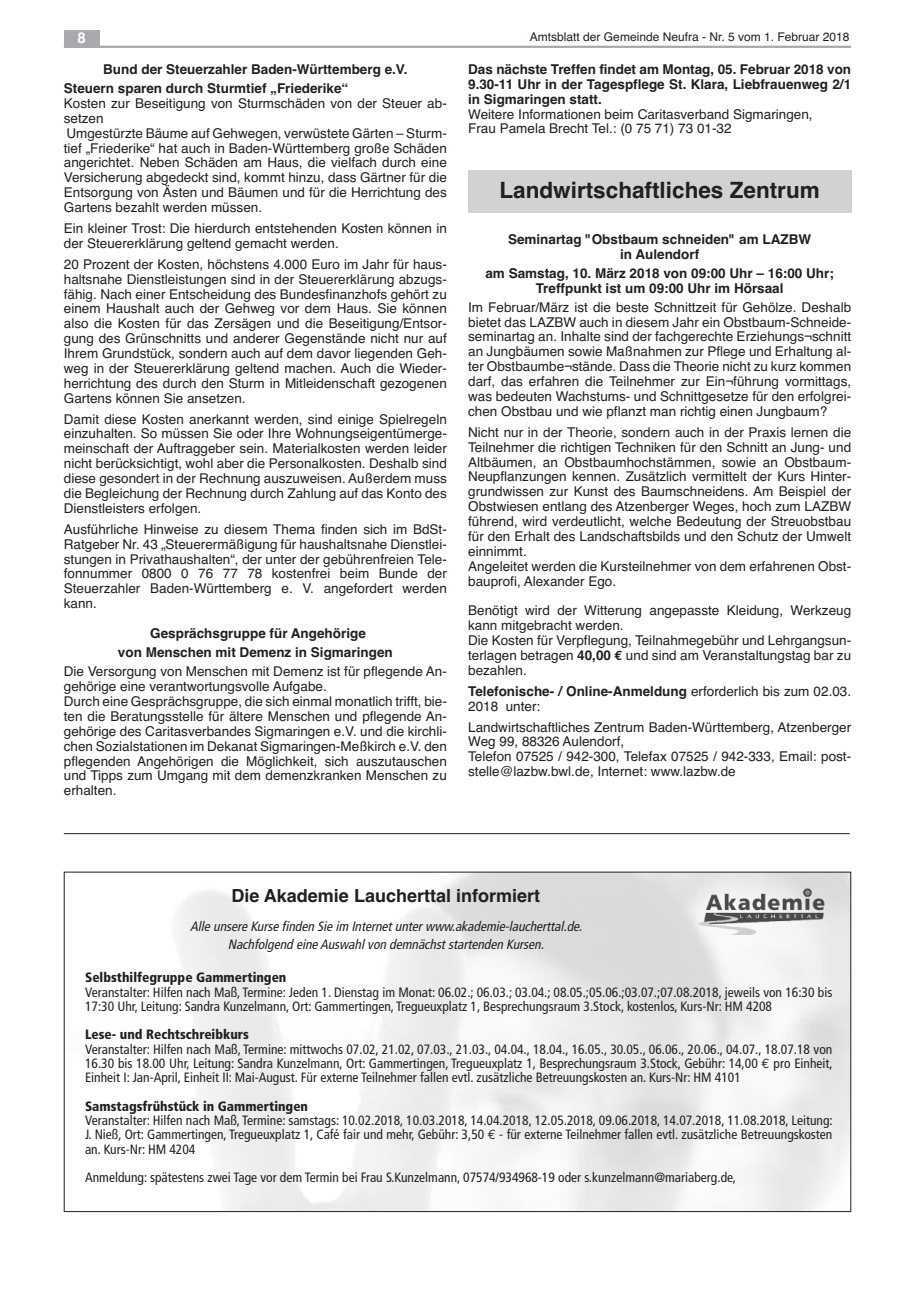
<style>
.page{position:relative;width:915px;height:1297px;background:#fff}
.page>*{position:absolute;margin:0;border:0;box-sizing:border-box;transform-origin:0 0}
.t1{font:700 22.5px "Helvetica";color:#231f20}
.t2{font:700 18px "Helvetica";color:#231f20}
.t3{font:700 15px "Helvetica";color:#fff}
.t4{font:13.5px/14.9px "Helvetica";color:#231f20}
.t5{font:condensed 13.5px/14.2px "Frutiger";color:#231f20;text-align:justify}
.t6{font:700 13.5px/14.9px "Helvetica";color:#231f20;text-align:center}
.t7{font:italic condensed 13.5px/18px "Frutiger";color:#231f20;text-align:center}
.t8{font:900 condensed 13.5px "Frutiger";color:#231f20}
.t9{font:12px "Helvetica";color:#231f20}
.s1{font-weight:700}
.s2{font-family:"Euro Mono";font-weight:700}
.s3{font-family:"Euro Mono";font-stretch:normal}
</style>
<div class="page">
<div style="left:468px;top:170px;width:382px;height:43px;background:#d1d2d4"></div>
<hr style="left:64px;top:46px;width:786px;height:2px;background:#a8a9ad">
<div style="left:64px;top:30px;width:35px;height:17px;background:#a8a9ad"></div>
<img style="left:698px;top:888px;width:126px;height:46px">
<hr style="left:64px;top:833px;width:785px;height:1px;background:#231f20">
<p class="t3" style="left:77px;top:29px;width:10px">8</p>
<p class="t9" style="left:529px;top:30px;width:321px">Amtsblatt der Gemeinde Neufra - Nr. 5 vom 1. Februar 2018</p>
<p class="t6" style="left:64px;top:60px;width:345px;line-height:19.2px;text-align:left;text-indent:39px">Bund der Steuerzahler Baden-Württemberg e.V.<br>Steuern sparen durch Sturmtief „Friederike“</p>
<p class="t4" style="left:64px;top:96px;width:384px">Kosten zur Beseitigung von Sturmschäden von der Steuer ab&shy;setzen<br>Umgestürzte Bäume auf Gehwegen, verwüstete Gärten – Sturm&shy;tief „Friederike“ hat auch in Baden-Württemberg große Schäden angerichtet. Neben Schäden am Haus, die vielfach durch eine Versicherung abgedeckt sind, kommt hinzu, dass Gärtner für die Entsorgung von Ästen und Bäumen und für die Herrichtung des Gartens bezahlt werden müssen.</p>
<p class="t4" style="left:64px;top:221px;width:384px">Ein kleiner Trost: Die hierdurch entstehenden Kosten können in der Steuererklärung geltend gemacht werden.</p>
<p class="t4" style="left:64px;top:257px;width:384px;text-align:justify">20 Prozent der Kosten, höchstens 4.000 Euro im Jahr für haus&shy;haltsnahe Dienstleistungen sind in der Steuererklärung abzugs&shy;fähig. Nach einer Entscheidung des Bundesfinanzhofs gehört zu einem Haushalt auch der Gehweg vor dem Haus. Sie können also die Kosten für das Zersägen und die Beseitigung/Entsor&shy;gung des Grünschnitts und anderer Gegenstände nicht nur auf Ihrem Grundstück, sondern auch auf dem davor liegenden Geh&shy;weg in der Steuererklärung geltend machen. Auch die Wieder&shy;herrichtung des durch den Sturm in Mitleidenschaft gezogenen Gartens können Sie ansetzen.</p>
<p class="t4" style="left:64px;top:411px;width:384px;text-align:justify">Damit diese Kosten anerkannt werden, sind einige Spielregeln einzuhalten. So müssen Sie oder Ihre Wohnungseigentümerge&shy;meinschaft der Auftraggeber sein. Materialkosten werden leider nicht berücksichtigt, wohl aber die Personalkosten. Deshalb sind diese gesondert in der Rechnung auszuweisen. Außerdem muss die Begleichung der Rechnung durch Zahlung auf das Konto des Dienstleisters erfolgen.</p>
<p class="t4" style="left:64px;top:522px;width:384px;text-align:justify">Ausführliche Hinweise zu diesem Thema finden sich im BdSt-Ratgeber Nr. 43 „Steuerermäßigung für haushaltsnahe Dienstlei&shy;stungen in Privathaushalten“, der unter der gebührenfreien Tele&shy;fonnummer 0800 0 76 77 78 kostenfrei beim Bunde der Steuerzahler Baden-Württemberg e. V. angefordert werden kann.</p>
<p class="t6" style="left:118px;top:624px;width:276px;line-height:19.2px">Gesprächsgruppe für Angehörige<br>von Menschen mit Demenz in Sigmaringen</p>
<p class="t4" style="left:64px;top:664px;width:384px">Die Versorgung von Menschen mit Demenz ist für pflegende An&shy;gehörige eine verantwortungsvolle Aufgabe.<br>Durch eine Gesprächsgruppe, die sich einmal monatlich trifft, bie&shy;ten die Beratungsstelle für ältere Menschen und pflegende An&shy;gehörige des Caritasverbandes Sigmaringen e.V. und die kirchli&shy;chen Sozialstationen im Dekanat Sigmaringen-Meßkirch e.V. den pflegenden Angehörigen die Möglichkeit, sich auszutauschen und Tipps zum Umgang mit dem demenzkranken Menschen zu erhalten.</p>
<p class="t6" style="left:468px;top:62px;width:384px;text-align:justify">Das nächste treffen findet am Montag, 05. Februar 2018 von 9.30-11 Uhr in der tagespflege St. Klara, Liebfrauenweg 2/1 in Sigmaringen statt.</p>
<p class="t4" style="left:468px;top:106px;width:346px">Weitere Informationen beim Caritasverband Sigmaringen,<br>Frau Pamela Brecht Tel.: (0 75 71) 73 01-32</p>
<h1 class="t1" style="left:499px;top:177px;width:322px">Landwirtschaftliches Zentrum</h1>
<p class="t6" style="left:508px;top:232px;width:305px">Seminartag "obstbaum schneiden" am LAZBW in Aulendorf</p>
<p class="t6" style="left:485px;top:266px;width:350px">am Samstag, 10. März 2018 von 09:00 Uhr – 16:00 Uhr; treffpunkt ist um 09:00 Uhr im hörsaal</p>
<p class="t4" style="left:468px;top:300px;width:384px;text-align:justify">Im Februar/März ist die beste Schnittzeit für Gehölze. Deshalb bietet das LAZBW auch in diesem Jahr ein Obstbaum-Schneide&shy;seminartag an. Inhalte sind der fachgerechte Erziehungs¬schnitt an Jungbäumen sowie Maßnahmen zur Pflege und Erhaltung al&shy;ter Obstbaumbe¬stände. Dass die Theorie nicht zu kurz kommen darf, das erfahren die Teilnehmer zur Ein¬führung vormittags, was bedeuten Wachstums- und Schnittgesetze für den erfolgrei&shy;chen Obstbau und wie pflanzt man richtig einen Jungbaum?</p>
<p class="t4" style="left:468px;top:425px;width:384px">Nicht nur in der Theorie, sondern auch in der Praxis lernen die Teilnehmer die richtigen Techniken für den Schnitt an Jung- und Altbäumen, an Obstbaumhochstämmen, sowie an Obstbaum-Neupflanzungen kennen. Zusätzlich vermittelt der Kurs Hinter&shy;grundwissen zur Kunst des Baumschneidens. Am Beispiel der Obstwiesen entlang des Atzenberger Weges, hoch zum LAZBW führend, wird verdeutlicht, welche Bedeutung der Streuobstbau für den Erhalt des Landschaftsbilds und den Schutz der Umwelt einnimmt.<br>Angeleitet werden die Kursteilnehmer von dem erfahrenen Obst&shy;bauprofi, Alexander Ego.</p>
<p class="t4" style="left:468px;top:603px;width:384px">Benötigt wird der Witterung angepasste Kleidung, Werkzeug kann mitgebracht werden.<br>Die Kosten für Verpflegung, Teilnahmegebühr und Lehrgangsun&shy;terlagen betragen <span class="s1">40,00</span> <span class="s2">€</span> und sind am Veranstaltungstag bar zu bezahlen.</p>
<p class="t4" style="left:468px;top:684px;width:384px"><span class="s1">telefonische- / online-Anmeldung</span> erforderlich bis zum 02.03.<br>2018 unter:</p>
<p class="t4" style="left:468px;top:719px;width:384px">Landwirtschaftliches Zentrum Baden-Württemberg, Atzenberger Weg 99, 88326 Aulendorf,<br>Telefon 07525 / 942-300, Telefax 07525 / 942-333, Email: post&shy;stelle@lazbw.bwl.de, Internet: www.lazbw.de</p>
<h2 class="t2" style="left:231px;top:885px;width:310px">Die Akademie Laucherttal informiert</h2>
<p class="t7" style="left:190px;top:918px;width:396px">Alle unsere Kurse finden Sie im Internet unter www.akademie-laucherttal.de.<br>Nachfolgend eine Auswahl von demnächst startenden Kursen.</p>
<p class="t8" style="left:85px;top:972px;width:203px">Selbsthilfegruppe Gammertingen</p>
<p class="t5" style="left:85px;top:986px;width:748px">Veranstalter: Hilfen nach Maß, Termine: Jeden 1. Dienstag im Monat: 06.02.; 06.03.; 03.04.; 08.05.;05.06.;03.07.;07.08.2018, jeweils von 16:30 bis<br>17:30 Uhr, Leitung: Sandra Kunzelmann, Ort: Gammertingen, Tregueuxplatz 1, Besprechungsraum 3.Stock, kostenlos, Kurs-Nr: HM 4208</p>
<p class="t8" style="left:85px;top:1029px;width:165px">Lese- und Rechtschreibkurs</p>
<p class="t5" style="left:85px;top:1043px;width:749px">Veranstalter: Hilfen nach Maß, Termine: mittwochs 07.02, 21.02, 07.03., 21.03., 04.04., 18.04., 16.05., 30.05., 06.06., 20.06., 04.07., 18.07.18 von 16.30 bis 18.00 Uhr, Leitung: Sandra Kunzelmann, Ort: Gammertingen, Tregueuxplatz 1, Besprechungsraum 3.Stock, Gebühr: 14,00 <span class="s3">€</span> pro Einheit, Einheit I: Jan-April, Einheit II: Mai-August. Für externe Teilnehmer fallen evtl. zusätzliche Betreuungskosten an. Kurs-Nr: HM 4101</p>
<p class="t8" style="left:85px;top:1100px;width:224px">Samstagsfrühstück in Gammertingen</p>
<p class="t5" style="left:85px;top:1114px;width:749px">Veranstalter: Hilfen nach Maß, Termine: samstags: 10.02.2018, 10.03.2018, 14.04.2018, 12.05.2018, 09.06.2018, 14.07.2018, 11.08.2018, Leitung:<br>J. Nieß, Ort: Gammertingen, Tregueuxplatz 1, Café fair und mehr, Gebühr: 3,50 <span class="s3">€</span> - für externe Teilnehmer fallen evtl. zusätzliche Betreuungskosten an. Kurs-Nr: HM 4204</p>
<p class="t5" style="left:85px;top:1171px;width:652px">Anmeldung: spätestens zwei Tage vor dem Termin bei Frau S.Kunzelmann, 07574/934968-19 oder s.kunzelmann@mariaberg.de,</p>
</div>
